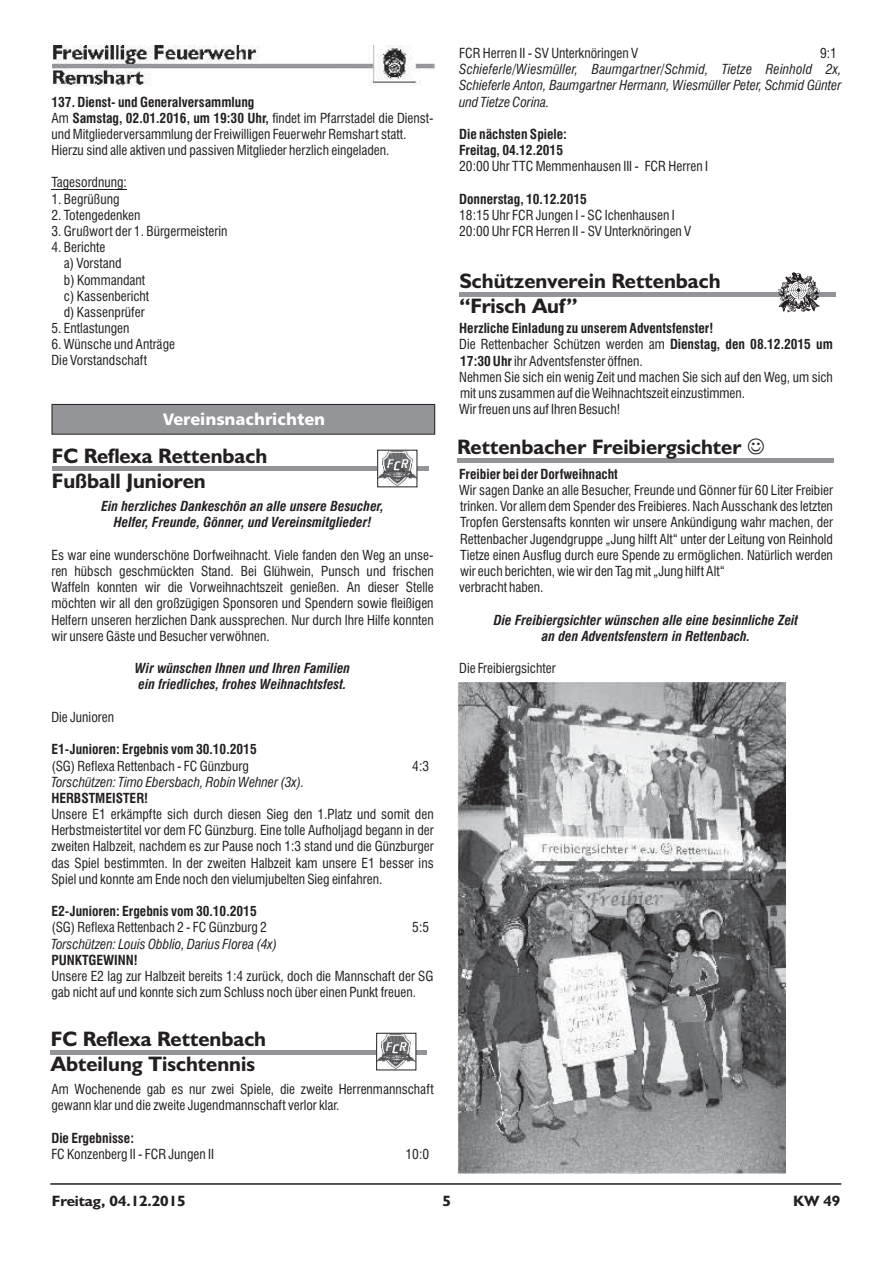
<style>
.page{position:relative;width:893px;height:1263px;background:#fff}
.page>*{position:absolute;margin:0;border:0;box-sizing:border-box;transform-origin:0 0}
.t1{font:700 21px/25.2px "Humanist 521 BT";color:#231f20}
.t2{font:16.5px "Humanist 777 BT Black B";color:#fff}
.t3{font:700 15px "Humanist 521 BT";letter-spacing:-.005em;color:#231f20;scale:1.04 1}
.t4{font:condensed 13.5px/16.2px "Swiss 721 BT";color:#231f20}
.t5{font:700 condensed 13.5px "Swiss 721 BT";color:#231f20}
.t6{font:italic 700 condensed 13.5px "Swiss 721 BT";color:#231f20}
.t7{font:italic condensed 13.5px/16.2px "Swiss 721 BT";color:#231f20}
.s1{font-weight:700}
</style>
<div class="page">
<hr style="left:50px;top:1183px;width:791px;height:2px;background:#231f20">
<hr style="left:51px;top:189px;width:76px;height:1px;background:#231f20">
<hr style="left:460px;top:292px;width:376px;height:4px;background:#939598">
<svg style="left:778px;top:272px;width:41px;height:40px"></svg>
<hr style="left:458px;top:458px;width:376px;height:4px;background:#939598">
<img style="left:458px;top:682px;width:327px;height:491px">
<img style="left:53px;top:45px;width:382px;height:41px">
<div style="left:52px;top:404px;width:383px;height:30px;background:#939598"></div>
<div style="left:52px;top:404px;width:383px;height:31px;border:1px solid #231f20"></div>
<hr style="left:52px;top:467px;width:376px;height:4px;background:#939598">
<img style="left:379px;top:452px;width:36px;height:33px">
<hr style="left:51px;top:1050px;width:376px;height:4px;background:#939598">
<img style="left:377px;top:1035px;width:39px;height:36px">
<div style="left:376px;top:1033px;width:40px;height:37px;border:1px solid #231f20"></div>
<p class="t4" style="left:459px;top:46px;width:181px">FCR Herren II - SV Unterknöringen V</p>
<p class="t4" style="left:820px;top:46px;width:18px">9:1</p>
<p class="t7" style="left:459px;top:62px;width:384px">Schieferle/Wiesmüller, Baumgartner/Schmid, Tietze Reinhold 2x,<br>Schieferle Anton, Baumgartner Hermann, Wiesmüller Peter, Schmid Günter</p>
<p class="t5" style="left:51px;top:96px;width:204px">137. Dienst- und Generalversammlung</p>
<p class="t7" style="left:459px;top:95px;width:92px">und Tietze Corina.</p>
<p class="t4" style="left:51px;top:111px;width:384px">Am <span class="s1">Samstag, 02.01.2016, um 19:30 Uhr,</span> findet im Pfarrstadel die Dienst&shy;und Mitgliederversammlung der Freiwilligen Feuerwehr Remshart statt.</p>
<p class="t5" style="left:459px;top:129px;width:109px">Die nächsten Spiele:</p>
<p class="t4" style="left:51px;top:143px;width:339px">Hierzu sind alle aktiven und passiven Mitglieder herzlich eingeladen.</p>
<p class="t5" style="left:459px;top:145px;width:105px">Freitag, 04.12.2015</p>
<p class="t4" style="left:459px;top:159px;width:250px">20:00 Uhr TTC Memmenhausen III - FCR Herren I</p>
<p class="t4" style="left:51px;top:176px;width:77px">Tagesordnung:</p>
<p class="t4" style="left:51px;top:192px;width:69px">1. Begrüßung</p>
<p class="t5" style="left:459px;top:194px;width:129px">Donnerstag, 10.12.2015</p>
<p class="t4" style="left:51px;top:208px;width:90px">2. Totengedenken</p>
<p class="t4" style="left:459px;top:208px;width:217px">18:15 Uhr FCR Jungen I - SC Ichenhausen I</p>
<p class="t4" style="left:51px;top:224px;width:177px">3. Grußwort der 1. Bürgermeisterin</p>
<p class="t4" style="left:459px;top:224px;width:234px">20:00 Uhr FCR Herren II - SV Unterknöringen V</p>
<p class="t4" style="left:64px;top:240px;width:87px;text-indent:-12px">4. Berichte<br>a) Vorstand<br>b) Kommandant c) Kassenbericht d) Kassenprüfer</p>
<p class="t4" style="left:51px;top:321px;width:80px">5. Entlastungen</p>
<p class="t5" style="left:459px;top:323px;width:256px">Herzliche Einladung zu unserem Adventsfenster!</p>
<p class="t4" style="left:51px;top:337px;width:125px">6. Wünsche und Anträge</p>
<p class="t4" style="left:459px;top:337px;width:375px">Die Rettenbacher Schützen werden am <span class="s1">Dienstag, den 08.12.2015 um</span></p>
<p class="t4" style="left:51px;top:354px;width:97px">Die Vorstandschaft</p>
<p class="t4" style="left:459px;top:354px;width:375px"><span class="s1">17:30 Uhr</span> ihr Adventsfenster öffnen.<br>Nehmen Sie sich ein wenig Zeit und machen Sie sich auf den Weg, um sich mit uns zusammen auf die Weihnachtszeit einzustimmen.<br>Wir freuen uns auf Ihren Besuch!</p>
<h1 class="t1" style="left:459px;top:270px;width:263px">Schützenverein Rettenbach “Frisch Auf”</h1>
<p class="t2" style="left:119px;top:411px;width:251px">Amtliche Bekanntmachungen</p>
<p class="t2" style="left:163px;top:413px;width:164px">Vereinsnachrichten</p>
<h1 class="t1" style="left:52px;top:445px;width:217px">FC Reflexa Rettenbach<br>Fußball Junioren</h1>
<h1 class="t1" style="left:457px;top:436px;width:286px">Rettenbacher Freibiergsichter</h1>
<p class="t5" style="left:459px;top:469px;width:160px">Freibier bei der Dorfweihnacht</p>
<p class="t4" style="left:459px;top:483px;width:375px">Wir sagen Danke an alle Besucher, Freunde und Gönner für 60 Liter Freibier</p>
<p class="t6" style="left:101px;top:501px;width:284px">Ein herzliches Dankeschön an alle unsere Besucher,</p>
<p class="t4" style="left:460px;top:499px;width:374px">trinken. Vor allem dem Spender des Freibieres. Nach Ausschank des letzten</p>
<p class="t6" style="left:114px;top:517px;width:259px">Helfer, Freunde, Gönner, und Vereinsmitglieder!</p>
<p class="t4" style="left:460px;top:515px;width:374px">Tropfen Gerstensafts konnten wir unsere Ankündigung wahr machen, der<br>Rettenbacher Jugendgruppe „Jung hilft Alt“ unter der Leitung von Reinhold</p>
<p class="t4" style="left:51px;top:548px;width:384px">Es war eine wunderschöne Dorfweihnacht. Viele fanden den Weg an unse-</p>
<p class="t4" style="left:460px;top:548px;width:374px">Tietze einen Ausflug durch eure Spende zu ermöglichen. Natürlich werden</p>
<p class="t4" style="left:51px;top:564px;width:384px">ren hübsch geschmückten Stand. Bei Glühwein, Punsch und frischen</p>
<p class="t4" style="left:460px;top:564px;width:266px">wir euch berichten, wie wir den Tag mit „Jung hilft Alt“</p>
<p class="t4" style="left:51px;top:580px;width:384px">Waffeln konnten wir die Vorweihnachtszeit genießen. An dieser Stelle</p>
<p class="t4" style="left:459px;top:580px;width:86px">verbracht haben.</p>
<p class="t4" style="left:51px;top:597px;width:384px">möchten wir all den großzügigen Sponsoren und Spendern sowie fleißigen<br>Helfern unseren herzlichen Dank aussprechen. Nur durch Ihre Hilfe konnten</p>
<p class="t6" style="left:494px;top:614px;width:306px">Die Freibiergsichter wünschen alle eine besinnliche Zeit</p>
<p class="t4" style="left:51px;top:629px;width:220px">wir unsere Gäste und Besucher verwöhnen.</p>
<p class="t6" style="left:542px;top:631px;width:210px">an den Adventsfenstern in Rettenbach.</p>
<p class="t6" style="left:135px;top:663px;width:217px">Wir wünschen Ihnen und Ihren Familien</p>
<p class="t4" style="left:459px;top:661px;width:98px">Die Freibiergsichter</p>
<p class="t6" style="left:138px;top:679px;width:210px">ein friedliches, frohes Weihnachtsfest.</p>
<p class="t4" style="left:51px;top:710px;width:64px">Die Junioren</p>
<p class="t5" style="left:51px;top:744px;width:207px">E1-Junioren: Ergebnis vom 30.10.2015</p>
<p class="t4" style="left:51px;top:759px;width:199px">(SG) Reflexa Rettenbach - FC Günzburg</p>
<p class="t4" style="left:412px;top:759px;width:18px">4:3</p>
<p class="t7" style="left:51px;top:775px;width:255px">Torschützen: Timo Ebersbach, Robin Wehner (3x).</p>
<p class="t5" style="left:51px;top:793px;width:98px">HERBSTMEISTER!</p>
<p class="t4" style="left:51px;top:807px;width:384px;text-align:justify">Unsere E1 erkämpfte sich durch diesen Sieg den 1.Platz und somit den Herbstmeistertitel vor dem FC Günzburg. Eine tolle Aufholjagd begann in der zweiten Halbzeit, nachdem es zur Pause noch 1:3 stand und die Günzburger das Spiel bestimmten. In der zweiten Halbzeit kam unsere E1 besser ins Spiel und konnte am Ende noch den vielumjubelten Sieg einfahren.</p>
<p class="t5" style="left:51px;top:906px;width:207px">E2-Junioren: Ergebnis vom 30.10.2015</p>
<p class="t4" style="left:51px;top:921px;width:217px">(SG) Reflexa Rettenbach 2 - FC Günzburg 2</p>
<p class="t4" style="left:412px;top:921px;width:18px">5:5</p>
<p class="t7" style="left:51px;top:937px;width:227px">Torschützen: Louis Obblio, Darius Florea (4x)</p>
<p class="t5" style="left:51px;top:955px;width:88px">PUNKTGEWINN!</p>
<p class="t4" style="left:51px;top:969px;width:384px">Unsere E2 lag zur Halbzeit bereits 1:4 zurück, doch die Mannschaft der SG gab nicht auf und konnte sich zum Schluss noch über einen Punkt freuen.</p>
<h1 class="t1" style="left:51px;top:1028px;width:217px">FC Reflexa Rettenbach<br>Abteilung Tischtennis</h1>
<p class="t4" style="left:51px;top:1082px;width:384px">Am Wochenende gab es nur zwei Spiele, die zweite Herrenmannschaft gewann klar und die zweite Jugendmannschaft verlor klar.</p>
<p class="t5" style="left:51px;top:1133px;width:84px">Die Ergebnisse:</p>
<p class="t4" style="left:51px;top:1147px;width:164px">FC Konzenberg II - FCR Jungen II</p>
<p class="t4" style="left:405px;top:1147px;width:25px">10:0</p>
<p class="t3" style="left:52px;top:1195px;width:130px">Freitag, 04.12.2015</p>
<p class="t3" style="left:442px;top:1195px;width:10px">5</p>
<p class="t3" style="left:793px;top:1195px;width:47px">KW 49</p>
</div>
